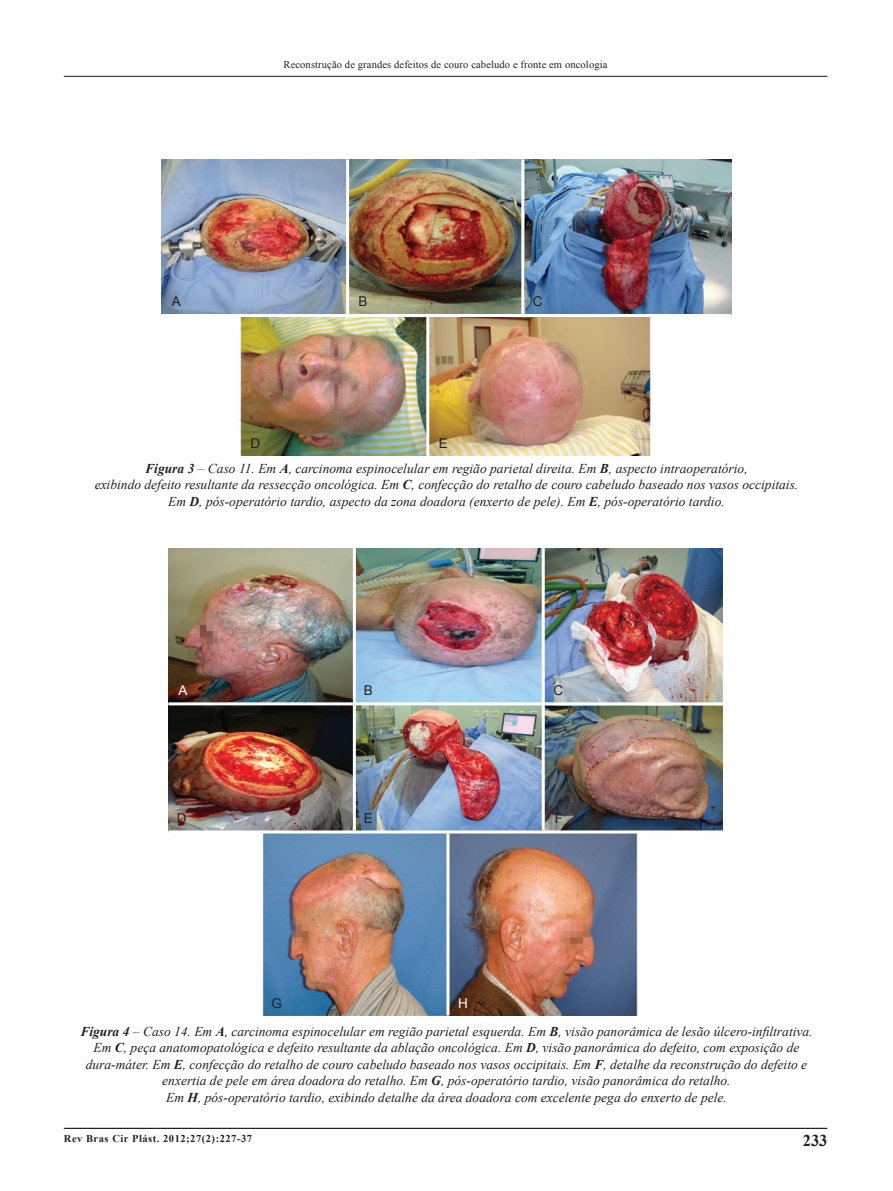
<style>
.page{position:relative;width:893px;height:1191px;background:#fff}
.page>*{position:absolute;margin:0;border:0;box-sizing:border-box;transform-origin:0 0}
.t1{font:700 16.5px "Times New Roman";color:#231f20}
.t2{font:italic 13.5px/16.5px "Times New Roman";color:#231f20;text-align:center}
.t3{font:13.5px "Arial";color:#231f20}
.t4{font:13.5px "Arial";color:#fff}
.t5{font:10.5px "Times New Roman";letter-spacing:.01em;color:#231f20}
.t6{font:700 10.5px "Times New Roman";letter-spacing:.05em;color:#231f20}
.s1{font-weight:700}
</style>
<div class="page">
<hr style="left:64px;top:1128px;width:763px;height:1px;background:#231f20">
<hr style="left:64px;top:76px;width:763px;height:1px;background:#231f20">
<img style="left:162px;top:159px;width:569px;height:297px">
<hr style="left:162px;top:314px;width:569px;height:3px;background:#fff">
<hr style="left:346px;top:159px;width:3px;height:155px;background:#fff">
<hr style="left:521px;top:159px;width:3px;height:155px;background:#fff">
<hr style="left:426px;top:314px;width:3px;height:142px;background:#fff">
<img style="left:168px;top:548px;width:554px;height:467px">
<hr style="left:168px;top:702px;width:570px;height:3px;background:#fff">
<hr style="left:168px;top:830px;width:570px;height:3px;background:#fff">
<hr style="left:353px;top:548px;width:3px;height:282px;background:#fff">
<hr style="left:446px;top:833px;width:3px;height:182px;background:#fff">
<hr style="left:542px;top:548px;width:3px;height:282px;background:#fff">
<p class="t5" style="left:284px;top:57px;width:325px">Reconstrução de grandes defeitos de couro cabeludo e fronte em oncologia</p>
<p class="t3" style="left:172px;top:293px;width:11px">A</p>
<p class="t3" style="left:358px;top:293px;width:11px">B</p>
<p class="t3" style="left:533px;top:293px;width:11px">C</p>
<p class="t3" style="left:250px;top:434px;width:11px">D</p>
<p class="t3" style="left:439px;top:434px;width:11px">E</p>
<p class="t2" style="left:95px;top:459px;width:705px"><span class="s1">Figura 3</span> – Caso 11. Em <span class="s1">A</span>, carcinoma espinocelular em região parietal direita. Em <span class="s1">B</span>, aspecto intraoperatório,<br>exibindo defeito resultante da ressecção oncológica. Em <span class="s1">C</span>, confecção do retalho de couro cabeludo baseado nos vasos occipitais.<br>Em <span class="s1">D</span>, pós-operatório tardio, aspecto da zona doadora (enxerto de pele). Em <span class="s1">E</span>, pós-operatório tardio.</p>
<p class="t4" style="left:178px;top:681px;width:11px">A</p>
<p class="t3" style="left:177px;top:809px;width:11px">D</p>
<p class="t3" style="left:364px;top:681px;width:11px">B</p>
<p class="t3" style="left:364px;top:809px;width:11px">E</p>
<p class="t3" style="left:272px;top:994px;width:12px">G</p>
<p class="t4" style="left:458px;top:994px;width:11px">H</p>
<p class="t3" style="left:553px;top:681px;width:11px">C</p>
<p class="t3" style="left:555px;top:809px;width:10px">F</p>
<p class="t2" style="left:80px;top:1022px;width:734px"><span class="s1">Figura 4</span> – Caso 14. Em <span class="s1">A</span>, carcinoma espinocelular em região parietal esquerda. Em <span class="s1">B</span>, visão panorâmica de lesão úlcero-infiltrativa.<br>Em <span class="s1">C</span>, peça anatomopatológica e defeito resultante da ablação oncológica. Em <span class="s1">D</span>, visão panorâmica do defeito, com exposição de dura-máter. Em <span class="s1">E</span>, confecção do retalho de couro cabeludo baseado nos vasos occipitais. Em <span class="s1">F</span>, detalhe da reconstrução do defeito e enxertia de pele em área doadora do retalho. Em <span class="s1">G</span>, pós-operatório tardio, visão panorâmica do retalho.<br>Em <span class="s1">H</span>, pós-operatório tardio, exibindo detalhe da área doadora com excelente pega do enxerto de pele.</p>
<p class="t6" style="left:64px;top:1131px;width:190px">Rev Bras Cir Plást. 2012;27(2):227-37</p>
<p class="t1" style="left:803px;top:1129px;width:26px">233</p>
</div>
